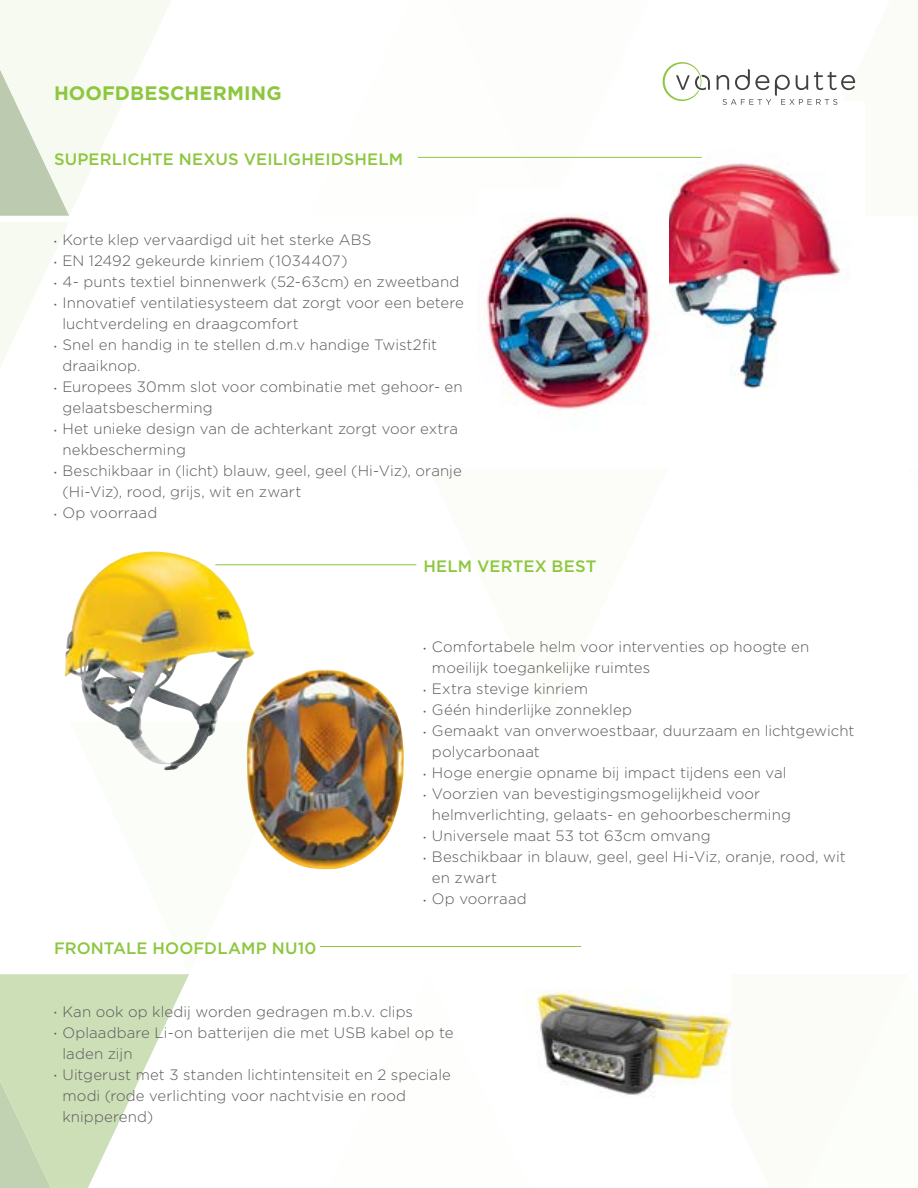
<style>
.page{position:relative;width:918px;height:1188px;background:#fff}
.page>*{position:absolute;margin:0;border:0;box-sizing:border-box;transform-origin:0 0}
.t1{font:700 19.5px "Gotham";letter-spacing:.005em;color:#8dc63f}
.t2{font:500 16.5px "Gotham";letter-spacing:.01em;color:#8dc63f}
.t3{font:300 15px/21px "Gotham";letter-spacing:.005em;color:#58595b}
.s1{font-family:"Myriad Pro";font-weight:400;font-size:9px}
</style>
<div class="page">
<svg style="left:0;top:0;width:171px;height:216px"></svg>
<svg style="left:0;top:974px;width:189px;height:214px"></svg>
<svg style="left:429px;top:78px;width:234px;height:79px"></svg>
<svg style="left:0;top:222px;width:69px;height:145px"></svg>
<img style="left:634px;top:101px;width:214px;height:288px">
<hr style="left:418px;top:157px;width:284px;height:1px;background:#8dc63f">
<img style="left:485px;top:189px;width:183px;height:222px">
<img style="left:65px;top:552px;width:190px;height:218px">
<img style="left:247px;top:670px;width:157px;height:199px">
<hr style="left:215px;top:565px;width:201px;height:1px;background:#8dc63f">
<img style="left:524px;top:946px;width:207px;height:151px">
<hr style="left:320px;top:946px;width:261px;height:1px;background:#8dc63f">
<svg style="left:717px;top:69px;width:139px;height:147px"></svg>
<svg style="left:663px;top:62px;width:47px;height:39px"></svg>
<h1 class="t1" style="left:54px;top:80px;width:229px">HOOFDBESCHERMING</h1>
<p class="t2" style="left:54px;top:148px;width:351px">SUPERLICHTE NEXUS VEILIGHEIDSHELM</p>
<p class="t3" style="left:54px;top:229px;width:319px"><span class="s1">•</span> Korte klep vervaardigd uit het sterke ABS</p>
<p class="t3" style="left:54px;top:250px;width:295px"><span class="s1">•</span> EN 12492 gekeurde kinriem (1034407)</p>
<p class="t3" style="left:54px;top:271px;width:407px"><span class="s1">•</span> 4- punts textiel binnenwerk (52-63cm) en zweetband</p>
<p class="t3" style="left:63px;top:292px;width:403px;text-indent:-9px"><span class="s1">•</span> Innovatief ventilatiesysteem dat zorgt voor een betere luchtverdeling en draagcomfort</p>
<p class="t3" style="left:63px;top:334px;width:376px;text-indent:-9px"><span class="s1">•</span> Snel en handig in te stellen d.m.v handige Twist2fit draaiknop.</p>
<p class="t3" style="left:63px;top:376px;width:402px;text-indent:-9px"><span class="s1">•</span> Europees 30mm slot voor combinatie met gehoor- en gelaatsbescherming</p>
<p class="t3" style="left:63px;top:418px;width:397px;text-indent:-9px"><span class="s1">•</span> Het unieke design van de achterkant zorgt voor extra nekbescherming</p>
<p class="t3" style="left:63px;top:460px;width:401px;text-indent:-9px"><span class="s1">•</span> Beschikbaar in (licht) blauw, geel, geel (Hi-Viz), oranje (Hi-Viz), rood, grijs, wit en zwart</p>
<p class="t3" style="left:54px;top:502px;width:105px"><span class="s1">•</span> Op voorraad</p>
<p class="t2" style="left:423px;top:556px;width:175px">HELM VERTEX BEST</p>
<p class="t2" style="left:54px;top:937px;width:264px">FRONTALE HOOFDLAMP NU10</p>
<p class="t3" style="left:432px;top:636px;width:379px;text-indent:-9px"><span class="s1">•</span> Comfortabele helm voor interventies op hoogte en moeilijk toegankelijke ruimtes</p>
<p class="t3" style="left:423px;top:678px;width:166px"><span class="s1">•</span> Extra stevige kinriem</p>
<p class="t3" style="left:423px;top:699px;width:210px"><span class="s1">•</span> Géén hinderlijke zonneklep</p>
<p class="t3" style="left:432px;top:720px;width:424px;text-indent:-9px"><span class="s1">•</span> Gemaakt van onverwoestbaar, duurzaam en lichtgewicht polycarbonaat</p>
<p class="t3" style="left:423px;top:762px;width:365px"><span class="s1">•</span> Hoge energie opname bij impact tijdens een val</p>
<p class="t3" style="left:432px;top:783px;width:360px;text-indent:-9px"><span class="s1">•</span> Voorzien van bevestigingsmogelijkheid voor helmverlichting, gelaats- en gehoorbescherming</p>
<p class="t3" style="left:423px;top:825px;width:289px"><span class="s1">•</span> Universele maat 53 tot 63cm omvang</p>
<p class="t3" style="left:432px;top:846px;width:415px;text-indent:-9px"><span class="s1">•</span> Beschikbaar in blauw, geel, geel Hi-Viz, oranje, rood, wit en zwart</p>
<p class="t3" style="left:423px;top:888px;width:105px"><span class="s1">•</span> Op voorraad</p>
<p class="t3" style="left:54px;top:1001px;width:360px"><span class="s1">•</span> Kan ook op kledij worden gedragen m.b.v. clips</p>
<p class="t3" style="left:63px;top:1022px;width:392px;text-indent:-9px"><span class="s1">•</span> Oplaadbare Li-on batterijen die met USB kabel op te laden zijn</p>
<p class="t3" style="left:63px;top:1064px;width:390px;text-indent:-9px"><span class="s1">•</span> Uitgerust met 3 standen lichtintensiteit en 2 speciale modi (rode verlichting voor nachtvisie en rood knipperend)</p>
</div>
